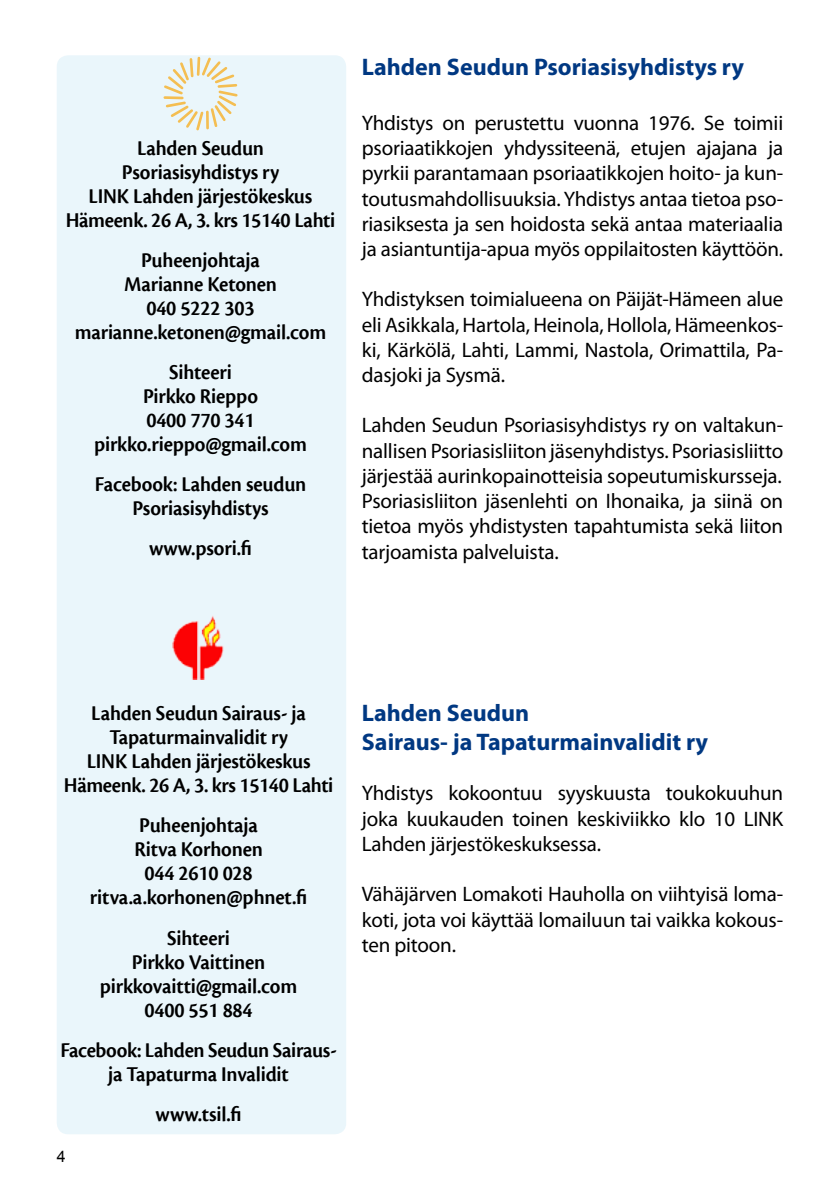
<style>
.page{position:relative;width:840px;height:1191px;background:#fff}
.page>*{position:absolute;margin:0;border:0;box-sizing:border-box;transform-origin:0 0}
.t1{font:700 24px/28.8px "Myriad Pro";color:#003882}
.t2{font:600 22px/24px "Cronos Pro";letter-spacing:-.01em;color:#000;text-align:center;scale:.95 1}
.t3{font:21px/25.2px "Myriad Pro";letter-spacing:-.01em;color:#000;text-align:justify}
</style>
<div class="page">
<div style="left:57px;top:55px;width:289px;height:1079px;background:#eaf6fb;border-radius:11px"></div>
<svg style="left:163px;top:56px;width:75px;height:75px"></svg>
<img style="left:173px;top:616px;width:51px;height:64px">
<p class="t2" style="left:66px;top:136px;width:285px">Lahden Seudun<br>Psoriasisyhdistys ry<br>LINK Lahden järjestökeskus<br>Hämeenk. 26 A, 3. krs 15140 Lahti</p>
<p class="t2" style="left:75px;top:248px;width:266px">Puheenjohtaja<br>Marianne Ketonen<br>040 5222 303 marianne.ketonen@gmail.com</p>
<p class="t2" style="left:94px;top:360px;width:225px">Sihteeri<br>Pirkko Rieppo<br>0400 770 341 pirkko.rieppo@gmail.com</p>
<p class="t2" style="left:95px;top:472px;width:224px">Facebook: Lahden seudun<br>Psoriasisyhdistys</p>
<p class="t2" style="left:149px;top:536px;width:110px">www.psori.fi</p>
<p class="t1" style="left:361px;top:51px;width:383px">Lahden Seudun Psoriasisyhdistys ry</p>
<p class="t3" style="left:361px;top:110px;width:422px">Yhdistys on perustettu vuonna 1976. Se toimii psoriaatikkojen yhdyssiteenä, etujen ajajana ja pyrkii parantamaan psoriaatikkojen hoito- ja kun&shy;toutusmahdollisuuksia. Yhdistys antaa tietoa pso&shy;riasiksesta ja sen hoidosta sekä antaa materiaalia ja asiantuntija-apua myös oppilaitosten käyttöön.</p>
<p class="t3" style="left:361px;top:286px;width:422px">Yhdistyksen toimialueena on Päijät-Hämeen alue eli Asikkala, Hartola, Heinola, Hollola, Hämeenkos&shy;ki, Kärkölä, Lahti, Lammi, Nastola, Orimattila, Pa&shy;dasjoki ja Sysmä.</p>
<p class="t3" style="left:361px;top:412px;width:422px">Lahden Seudun Psoriasisyhdistys ry on valtakun&shy;nallisen Psoriasisliiton jäsenyhdistys. Psoriasisliitto järjestää aurinkopainotteisia sopeutumiskursseja.<br>Psoriasisliiton jäsenlehti on Ihonaika, ja siinä on tietoa myös yhdistysten tapahtumista sekä liiton tarjoamista palveluista.</p>
<p class="t2" style="left:64px;top:702px;width:285px">Lahden Seudun Sairaus- ja<br>Tapaturmainvalidit ry<br>LINK Lahden järjestökeskus<br>Hämeenk. 26 A, 3. krs 15140 Lahti</p>
<p class="t2" style="left:90px;top:814px;width:230px">Puheenjohtaja<br>Ritva Korhonen<br>044 2610 028 ritva.a.korhonen@phnet.fi</p>
<p class="t2" style="left:100px;top:926px;width:209px">Sihteeri<br>Pirkko Vaittinen pirkkovaitti@gmail.com<br>0400 551 884</p>
<p class="t2" style="left:60px;top:1038px;width:292px">Facebook: Lahden Seudun Sairaus&shy;ja Tapaturma Invalidit</p>
<p class="t2" style="left:155px;top:1102px;width:92px">www.tsil.fi</p>
<p class="t1" style="left:361px;top:698px;width:348px">Lahden Seudun<br>Sairaus- ja Tapaturmainvalidit ry</p>
<p class="t3" style="left:361px;top:780px;width:422px">Yhdistys kokoontuu syyskuusta toukokuuhun joka kuukauden toinen keskiviikko klo 10 LINK Lahden järjestökeskuksessa.</p>
<p class="t3" style="left:361px;top:881px;width:422px">Vähäjärven Lomakoti Hauholla on viihtyisä loma&shy;koti, jota voi käyttää lomailuun tai vaikka kokous&shy;ten pitoon.</p>
</div>
